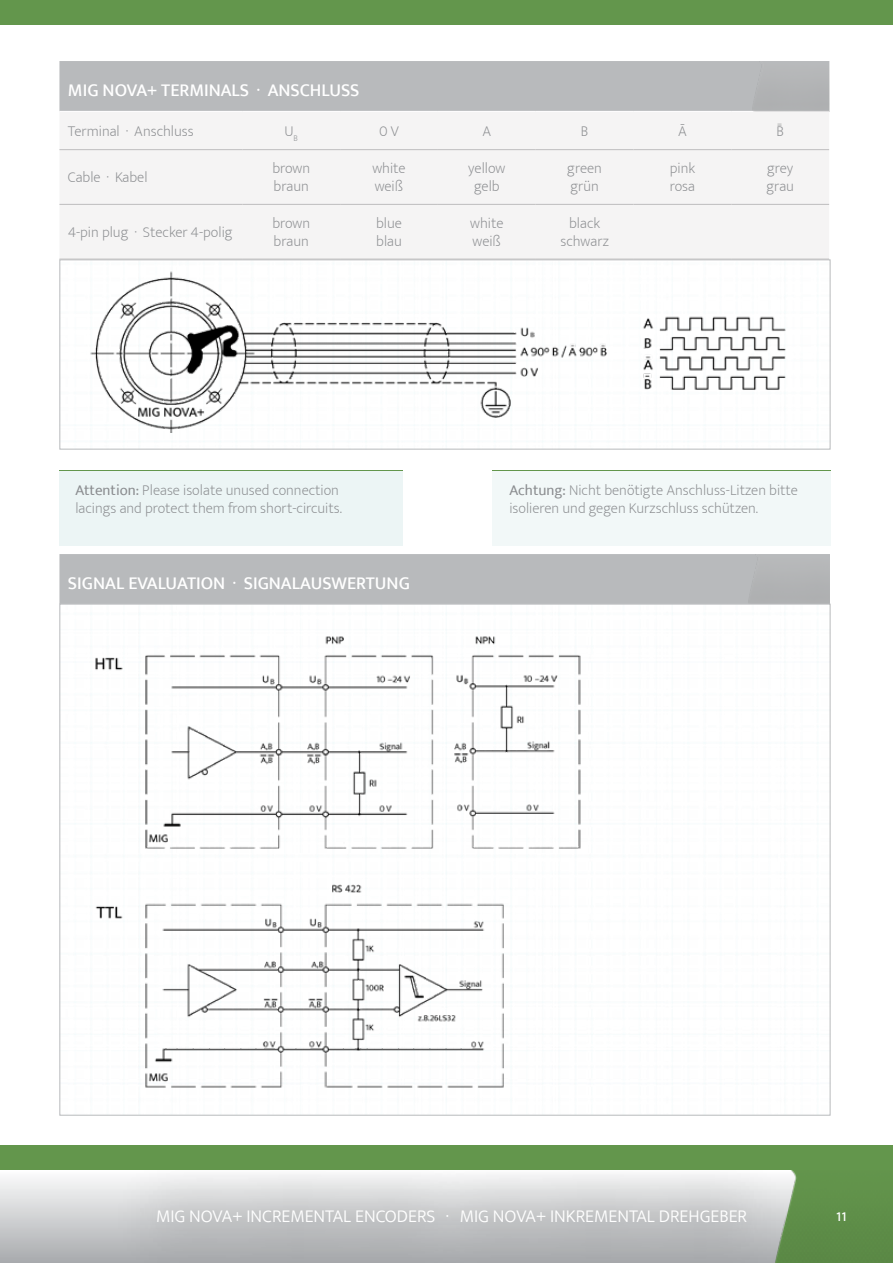
<style>
.page{position:relative;width:893px;height:1263px;background:#fff}
.page>*{position:absolute;margin:0;border:0;box-sizing:border-box;transform-origin:0 0}
.t1{font:500 18px "Ek Mukta";color:#fff}
.t2{font:300 18px "Ek Mukta";color:#fff}
.t3{font:200 15px/18px "Ek Mukta";color:#8b8d90}
.t4{font:500 13.5px "Ek Mukta";color:#fff}
.s1{font-weight:400}
</style>
<div class="page">
<div style="left:0;top:1170px;width:893px;height:93px;background:linear-gradient(to bottom,#fcfcfd,#a8aaad)"></div>
<div style="left:59px;top:259px;width:771px;height:190px;border:1px solid #b8babc"></div>
<div style="left:795px;top:1170px;width:98px;height:93px;background:#5e8e48"></div>
<div style="left:108px;top:1157px;width:687px;height:106px;background:#000;opacity:.38"></div>
<div style="left:0;top:1145px;width:893px;height:25px;background:#63964c"></div>
<div style="left:59px;top:61px;width:693px;height:50px;background:#b8babc"></div>
<div style="left:59px;top:112px;width:770px;height:147px;background:#f5f4f4"></div>
<hr style="left:59px;top:149px;width:183px;height:1px;background:#bebdbe">
<hr style="left:242px;top:149px;width:98px;height:1px;background:#bebdbe">
<hr style="left:340px;top:149px;width:98px;height:1px;background:#bebdbe">
<hr style="left:438px;top:149px;width:98px;height:1px;background:#bebdbe">
<hr style="left:536px;top:149px;width:97px;height:1px;background:#bebdbe">
<hr style="left:633px;top:149px;width:98px;height:1px;background:#bebdbe">
<hr style="left:242px;top:204px;width:98px;height:1px;background:#bebdbe">
<hr style="left:340px;top:204px;width:98px;height:1px;background:#bebdbe">
<hr style="left:438px;top:204px;width:98px;height:1px;background:#bebdbe">
<hr style="left:536px;top:204px;width:97px;height:1px;background:#bebdbe">
<hr style="left:731px;top:149px;width:98px;height:1px;background:#bebdbe">
<hr style="left:59px;top:204px;width:183px;height:1px;background:#bebdbe">
<hr style="left:633px;top:204px;width:98px;height:1px;background:#bebdbe">
<hr style="left:731px;top:204px;width:98px;height:1px;background:#bebdbe">
<hr style="left:59px;top:259px;width:183px;height:1px;background:#bebdbe">
<hr style="left:242px;top:259px;width:98px;height:1px;background:#bebdbe">
<hr style="left:340px;top:259px;width:98px;height:1px;background:#bebdbe">
<hr style="left:438px;top:259px;width:98px;height:1px;background:#bebdbe">
<hr style="left:536px;top:259px;width:97px;height:1px;background:#bebdbe">
<hr style="left:633px;top:259px;width:98px;height:1px;background:#bebdbe">
<hr style="left:731px;top:259px;width:98px;height:1px;background:#bebdbe">
<img style="left:90px;top:271px;width:696px;height:161px">
<div style="left:59px;top:471px;width:344px;height:74px;background:#ecf5f5"></div>
<div style="left:492px;top:471px;width:338px;height:74px;background:#f2f8f8"></div>
<hr style="left:59px;top:470px;width:344px;height:1px;background:#63964c">
<hr style="left:492px;top:470px;width:338px;height:1px;background:#63964c">
<div style="left:59px;top:554px;width:689px;height:50px;background:#b8babc"></div>
<img style="left:90px;top:629px;width:491px;height:459px">
<div style="left:0;top:0;width:893px;height:24px;background:#63964c"></div>
<p class="t1" style="left:68px;top:80px;width:293px">MIG NOVA+ TERMINALS · ANSCHLUSS</p>
<p class="t3" style="left:68px;top:122px;width:127px">Terminal · Anschluss</p>
<p class="t3" style="left:284px;top:122px;width:15px">U<sub>B</sub></p>
<p class="t3" style="left:379px;top:122px;width:21px">0 V</p>
<p class="t3" style="left:482px;top:122px;width:10px">A</p>
<p class="t3" style="left:581px;top:122px;width:9px">B</p>
<p class="t3" style="left:678px;top:122px;width:5px">Ā</p>
<p class="t3" style="left:776px;top:122px;width:9px">B</p>
<p class="t3" style="left:68px;top:169px;width:81px">Cable · Kabel</p>
<p class="t3" style="left:272px;top:160px;width:39px">brown braun</p>
<p class="t3" style="left:372px;top:160px;width:35px">white weiß</p>
<p class="t3" style="left:468px;top:160px;width:39px;text-align:center">yellow gelb</p>
<p class="t3" style="left:567px;top:160px;width:36px">green grün</p>
<p class="t3" style="left:670px;top:160px;width:27px">pink rosa</p>
<p class="t3" style="left:766px;top:160px;width:29px">grey grau</p>
<p class="t3" style="left:68px;top:223px;width:166px">4-pin plug · Stecker 4-polig</p>
<p class="t3" style="left:272px;top:214px;width:39px">brown braun</p>
<p class="t3" style="left:376px;top:214px;width:27px">blue blau</p>
<p class="t3" style="left:470px;top:214px;width:35px">white weiß</p>
<p class="t3" style="left:560px;top:214px;width:50px;text-align:center">black schwarz</p>
<p class="t3" style="left:75px;top:481px;width:268px"><span class="s1">Attention:</span> Please isolate unused connection lacings and protect them from short-circuits.</p>
<p class="t3" style="left:509px;top:481px;width:290px"><span class="s1">Achtung:</span> Nicht benötigte Anschluss-Litzen bitte isolieren und gegen Kurzschluss schützen.</p>
<p class="t1" style="left:68px;top:573px;width:343px">SIGNAL EVALUATION · SIGNALAUSWERTUNG</p>
<p class="t2" style="left:156px;top:1205px;width:592px">MIG NOVA+ INCREMENTAL ENCODERS · MIG NOVA+ INKREMENTAL DREHGEBER</p>
<p class="t4" style="left:836px;top:1208px;width:12px">11</p>
</div>
